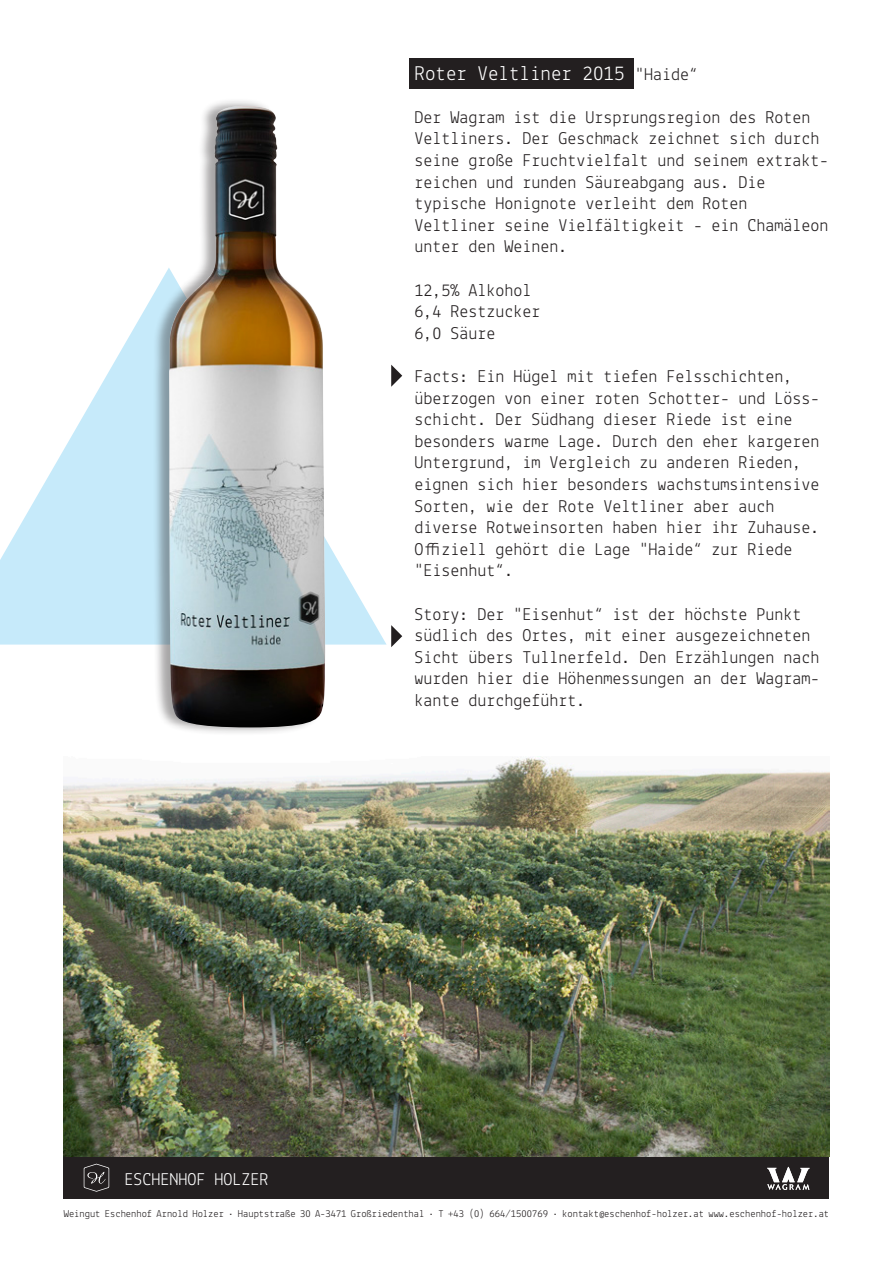
<style>
.page{position:relative;width:893px;height:1263px;background:#fff}
.page>*{position:absolute;margin:0;border:0;box-sizing:border-box;transform-origin:0 0}
.t1{font:21px "Lekton";color:#fff}
.t2{font:18px/21.6px "Lekton";color:#231f20}
.t3{font:18px "Lekton";color:#fff}
.t4{font:10.5px "Lekton";color:#231f20}
.s1{font-size:18px;color:#231f20}
</style>
<div class="page">
<div style="left:64px;top:1157px;width:765px;height:42px;background:#231f20"></div>
<svg style="left:84px;top:1164px;width:25px;height:28px"></svg>
<svg style="left:767px;top:1167px;width:43px;height:23px"></svg>
<div style="left:409px;top:58px;width:225px;height:30px;background:#231f20"></div>
<svg style="left:0;top:297px;width:387px;height:348px"></svg>
<img style="left:64px;top:757px;width:765px;height:400px">
<div style="left:152px;top:98px;width:173px;height:637px;background:#231f20;opacity:.4"></div>
<img style="left:169px;top:106px;width:156px;height:621px">
<svg style="left:391px;top:365px;width:11px;height:22px"></svg>
<svg style="left:391px;top:625px;width:11px;height:22px"></svg>
<p class="t1" style="left:415px;top:60px;width:285px">Roter Veltliner 2015 <span class="s1">"Haide“</span></p>
<p class="t2" style="left:415px;top:106px;width:416px">Der Wagram ist die Ursprungsregion des Roten Veltliners. Der Geschmack zeichnet sich durch seine große Fruchtvielfalt und seinem extrakt&shy;reichen und runden Säureabgang aus. Die typische Honignote verleiht dem Roten Veltliner seine Vielfältigkeit - ein Chamäleon unter den Weinen.</p>
<p class="t2" style="left:415px;top:279px;width:127px">12,5% Alkohol<br>6,4 Restzucker<br>6,0 Säure</p>
<p class="t2" style="left:415px;top:365px;width:407px">Facts: Ein Hügel mit tiefen Felsschichten, überzogen von einer roten Schotter- und Löss&shy;schicht. Der Südhang dieser Riede ist eine besonders warme Lage. Durch den eher kargeren Untergrund, im Vergleich zu anderen Rieden, eignen sich hier besonders wachstumsintensive Sorten, wie der Rote Veltliner aber auch diverse Rotweinsorten haben hier ihr Zuhause.<br>Offiziell gehört die Lage "Haide“ zur Riede "Eisenhut“.</p>
<p class="t2" style="left:415px;top:603px;width:407px">Story: Der "Eisenhut“ ist der höchste Punkt südlich des Ortes, mit einer ausgezeichneten Sicht übers Tullnerfeld. Den Erzählungen nach wurden hier die Höhenmessungen an der Wagram&shy;kante durchgeführt.</p>
<p class="t3" style="left:124px;top:1168px;width:145px">ESCHENHOF HOLZER</p>
<p class="t4" style="left:64px;top:1207px;width:767px">Weingut Eschenhof Arnold Holzer . Hauptstraße 30 A-3471 Großriedenthal . T +43 (0) 664/1500769 . kontakt@eschenhof-holzer.at www.eschenhof-holzer.at</p>
</div>
